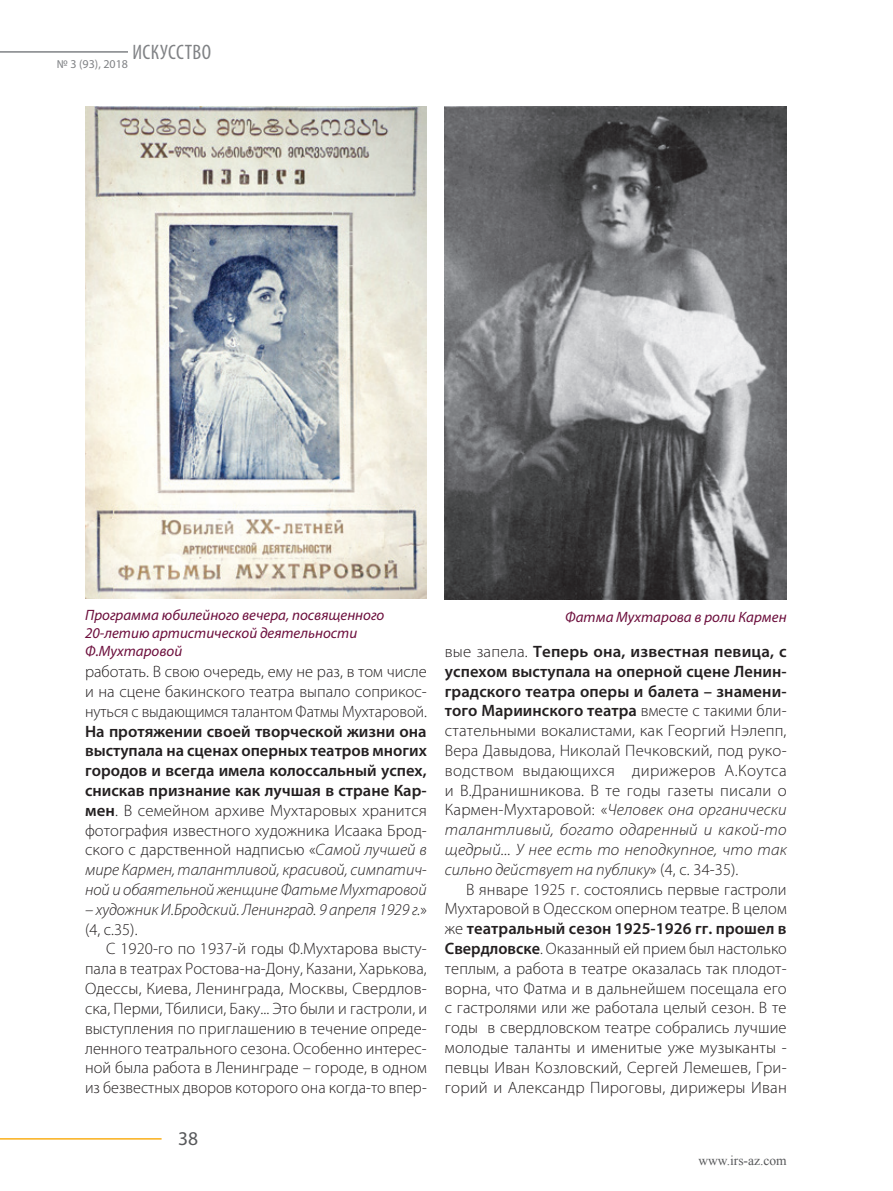
<style>
.page{position:relative;width:893px;height:1191px;background:#fff}
.page>*{position:absolute;margin:0;border:0;box-sizing:border-box;transform-origin:0 0}
.t1{font:condensed 21px "Myriad Pro";letter-spacing:.02em;color:#808285}
.t2{font:19.5px "Myriad Pro";color:#57585a}
.t3{font:300 16.5px/19.8px "Myriad Pro";letter-spacing:.01em;color:#231f20;text-align:justify}
.t4{font:600 16.5px/19.8px "Myriad Pro";color:#231f20;text-align:justify}
.t5{font:italic 300 16.5px/19.8px "Myriad Pro";color:#231f20}
.t6{font:italic 15px/18px "Myriad Pro";color:#6c0e3c}
.t7{font:13.5px "Times New Roman";color:#57585a}
.t8{font:12px "Myriad Pro";color:#808285}
.s1{font-weight:600}
.s2{font-style:italic}
.s3{font-weight:300}
.s4{font-weight:300;font-style:italic}
.s5{font-style:normal}
</style>
<div class="page">
<hr style="left:0;top:51px;width:128px;height:2px;background:#808285">
<hr style="left:0;top:1138px;width:162px;height:1px;background:#faaf18">
<img style="left:445px;top:106px;width:342px;height:493px">
<img style="left:85px;top:106px;width:342px;height:492px">
<p class="t1" style="left:132px;top:39px;width:80px">ИСКУССТВО</p>
<p class="t8" style="left:57px;top:56px;width:73px">№ 3 (93), 2018</p>
<p class="t6" style="left:85px;top:606px;width:301px">Программа юбилейного вечера, посвященного<br>20-летию артистической деятельности<br>Ф.Мухтаровой</p>
<p class="t6" style="left:565px;top:607px;width:223px">Фатма Мухтарова в роли Кармен</p>
<p class="t3" style="left:445px;top:642px;width:344px">вые запела. <span class="s1">Теперь она, известная певица, с успехом выступала на оперной сцене Ленин&shy;градского театра оперы и балета – знамени&shy;того Мариинского театра</span> вместе с такими бли&shy;стательными вокалистами, как Георгий Нэлепп, Вера Давыдова, Николай Печковский, под руко&shy;водством выдающихся дирижеров А.Коутса и В.Дранишникова. В те годы газеты писали о Кармен-Мухтаровой: «<span class="s2">Человек она органически талантливый, богато одаренный и какой-то щедрый... У нее есть то неподкупное, что так сильно действует на публику</span>» (4, с. 34-35).</p>
<p class="t3" style="left:445px;top:879px;width:344px;text-indent:21px">В январе 1925 г. состоялись первые гастроли Мухтаровой в Одесском оперном театре. В целом же <span class="s1">театральный сезон 1925-1926 гг. прошел в Свердловске</span>. Оказанный ей прием был настолько теплым, а работа в театре оказалась так плодот&shy;ворна, что Фатма и в дальнейшем посещала его с гастролями или же работала целый сезон. В те годы в свердловском театре собрались лучшие молодые таланты и именитые уже музыканты - певцы Иван Козловский, Сергей Лемешев, Гри&shy;горий и Александр Пироговы, дирижеры Иван</p>
<p class="t3" style="left:85px;top:662px;width:343px">работать. В свою очередь, ему не раз, в том числе и на сцене бакинского театра выпало соприкос&shy;нуться с выдающимся талантом Фатмы Мухтаровой.</p>
<p class="t4" style="left:85px;top:720px;width:343px">На протяжении своей творческой жизни она выступала на сценах оперных театров многих городов и всегда имела колоссальный успех, снискав признание как лучшая в стране Кар&shy;мен<span class="s3">. В семейном архиве Мухтаровых хранится фотография известного художника Исаака Брод&shy;ского с дарственной надписью «</span><span class="s4">Самой лучшей в мире Кармен, талантливой, красивой, симпатич&shy;ной и обаятельной женщине Фатьме Мухтаровой</span></p>
<p class="t5" style="left:85px;top:900px;width:343px">– художник И.Бродский. Ленинград. 9 апреля 1929 г.<span class="s5">» (4, с.35).</span></p>
<p class="t3" style="left:85px;top:939px;width:344px;text-indent:21px">С 1920-го по 1937-й годы Ф.Мухтарова высту&shy;пала в театрах Ростова-на-Дону, Казани, Харькова, Одессы, Киева, Ленинграда, Москвы, Свердлов&shy;ска, Перми, Тбилиси, Баку... Это были и гастроли, и выступления по приглашению в течение опреде&shy;ленного театрального сезона. Особенно интерес&shy;ной была работа в Ленинграде – городе, в одном из безвестных дворов которого она когда-то впер-</p>
<p class="t2" style="left:178px;top:1126px;width:22px">38</p>
<p class="t7" style="left:698px;top:1151px;width:90px">www.irs-az.com</p>
</div>
